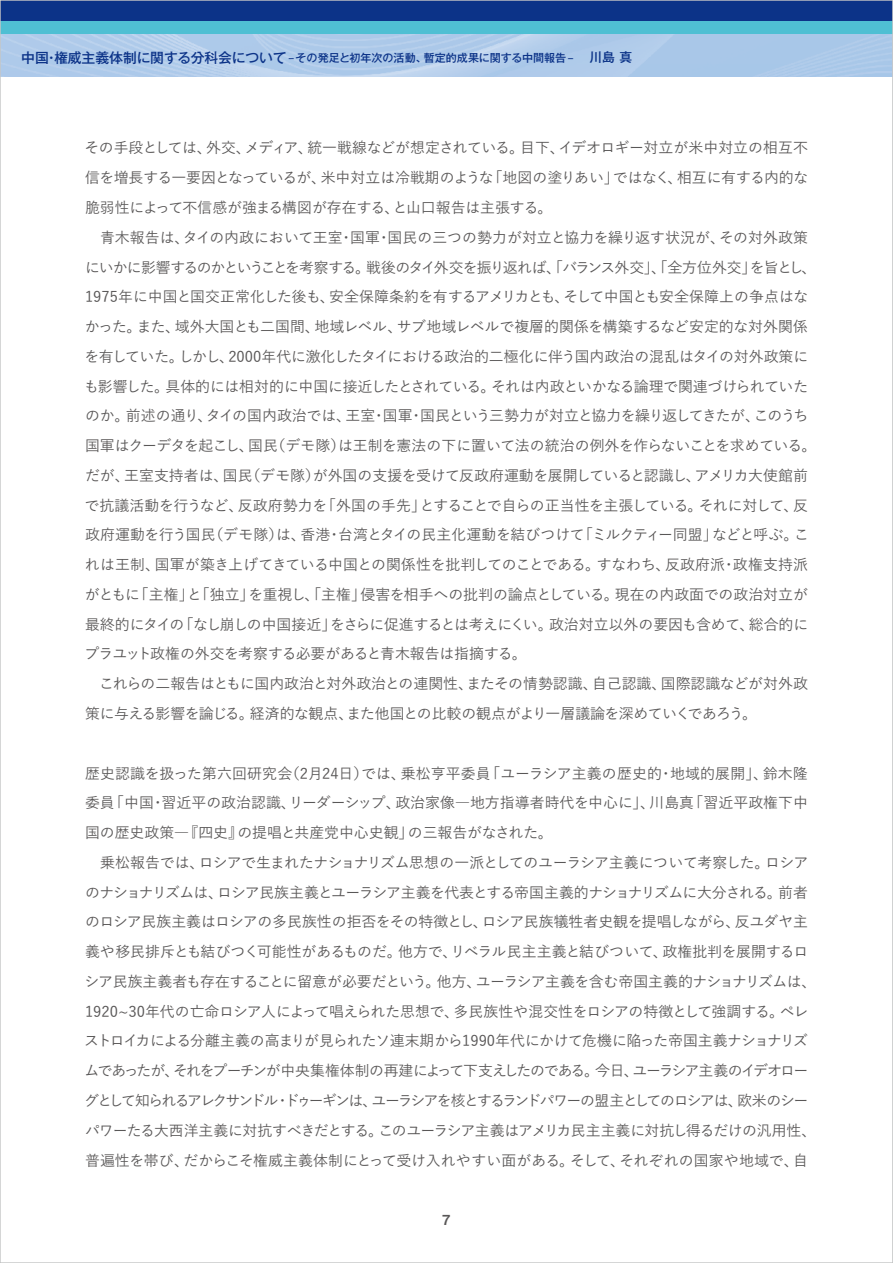
<style>
.page{position:relative;width:893px;height:1263px;background:#fff}
.page>*{position:absolute;margin:0;border:0;box-sizing:border-box;transform-origin:0 0}
.t1{font:14.85px/29.7px "Yu Gothic Std M";letter-spacing:-.02em;color:#595757}
.t2{font:13.8px "Midashi Go Pr 5 MB31";color:#595757}
.t3{font:500 11.1px "Gothic MB101 Pro";color:#0c3388}
.s1{font-size:13.8px}
.s2{font-size:11.55px}
.s3{font-size:12.75px}
</style>
<div class="page">
<img style="left:2px;top:34px;width:889px;height:43px">
<div style="left:0;top:0;width:893px;height:21px;background:#0c3388"></div>
<div style="left:0;top:21px;width:893px;height:13px;background:#4fbfd3"></div>
<svg style="left:892px;top:0;width:1px;height:1263px"></svg>
<p class="t3" style="left:21px;top:48px;width:612px"><span class="s1">中国・権威主義体制に関する分科会について</span><span class="s2">‒</span>その発足と初年次の活動、暫定的成果に関する中間報告<span class="s2">‒</span> <span class="s3">川島真</span></p>
<p class="t1" style="left:84px;top:132px;width:734px">その手段としては、外交、メディア、統一戦線などが想定されている。目下、イデオロギー対立が米中対立の相互不信を増長する一要因となっているが、米中対立は冷戦期のような「地図の塗りあい」ではなく、相互に有する内的な脆弱性によって不信感が強まる構図が存在する、と山口報告は主張する。<br>　青木報告は、タイの内政において王室・国軍・国民の三つの勢力が対立と協力を繰り返す状況が、その対外政策にいかに影響するのかということを考察する。戦後のタイ外交を振り返れば、「バランス外交」、「全方位外交」を旨とし、1975年に中国と国交正常化した後も、安全保障条約を有するアメリカとも、そして中国とも安全保障上の争点はなかった。また、域外大国とも二国間、地域レベル、サブ地域レベルで複層的関係を構築するなど安定的な対外関係を有していた。しかし、2000年代に激化したタイにおける政治的二極化に伴う国内政治の混乱はタイの対外政策にも影響した。具体的には相対的に中国に接近したとされている。それは内政といかなる論理で関連づけられていたのか。前述の通り、タイの国内政治では、王室・国軍・国民という三勢力が対立と協力を繰り返してきたが、このうち国軍はクーデタを起こし、国民（デモ隊）は王制を憲法の下に置いて法の統治の例外を作らないことを求めている。だが、王室支持者は、国民（デモ隊）が外国の支援を受けて反政府運動を展開していると認識し、アメリカ大使館前で抗議活動を行うなど、反政府勢力を「外国の手先」とすることで自らの正当性を主張している。それに対して、反政府運動を行う国民（デモ隊）は、香港・台湾とタイの民主化運動を結びつけて「ミルクティー同盟」などと呼ぶ。これは王制、国軍が築き上げてきている中国との関係性を批判してのことである。すなわち、反政府派・政権支持派がともに「主権」と「独立」を重視し、「主権」侵害を相手への批判の論点としている。現在の内政面での政治対立が最終的にタイの「なし崩しの中国接近」をさらに促進するとは考えにくい。政治対立以外の要因も含めて、総合的にプラユット政権の外交を考察する必要があると青木報告は指摘する。<br>　これらの二報告はともに国内政治と対外政治との連関性、またその情勢認識、自己認識、国際認識などが対外政策に与える影響を論じる。経済的な観点、また他国との比較の観点がより一層議論を深めていくであろう。</p>
<p class="t1" style="left:84px;top:757px;width:734px">歴史認識を扱った第六回研究会（2月24日）では、乗松亨平委員「ユーラシア主義の歴史的・地域的展開」、鈴木隆委員「中国・習近平の政治認識、リーダーシップ、政治家像―地方指導者時代を中心に」、川島真「習近平政権下中国の歴史政策―『四史』の提唱と共産党中心史観」の三報告がなされた。<br>　乗松報告では、ロシアで生まれたナショナリズム思想の一派としてのユーラシア主義について考察した。ロシアのナショナリズムは、ロシア民族主義とユーラシア主義を代表とする帝国主義的ナショナリズムに大分される。前者のロシア民族主義はロシアの多民族性の拒否をその特徴とし、ロシア民族犠牲者史観を提唱しながら、反ユダヤ主義や移民排斥とも結びつく可能性があるものだ。他方で、リベラル民主主義と結びついて、政権批判を展開するロシア民族主義者も存在することに留意が必要だという。他方、ユーラシア主義を含む帝国主義的ナショナリズムは、1920~30年代の亡命ロシア人によって唱えられた思想で、多民族性や混交性をロシアの特徴として強調する。ペレストロイカによる分離主義の高まりが見られたソ連末期から1990年代にかけて危機に陥った帝国主義ナショナリズムであったが、それをプーチンが中央集権体制の再建によって下支えしたのである。今日、ユーラシア主義のイデオローグとして知られるアレクサンドル・ドゥーギンは、ユーラシアを核とするランドパワーの盟主としてのロシアは、欧米のシーパワーたる大西洋主義に対抗すべきだとする。このユーラシア主義はアメリカ民主主義に対抗し得るだけの汎用性、普遍性を帯び、だからこそ権威主義体制にとって受け入れやすい面がある。そして、それぞれの国家や地域で、自</p>
<p class="t2" style="left:443px;top:1208px;width:9px">7</p>
</div>
